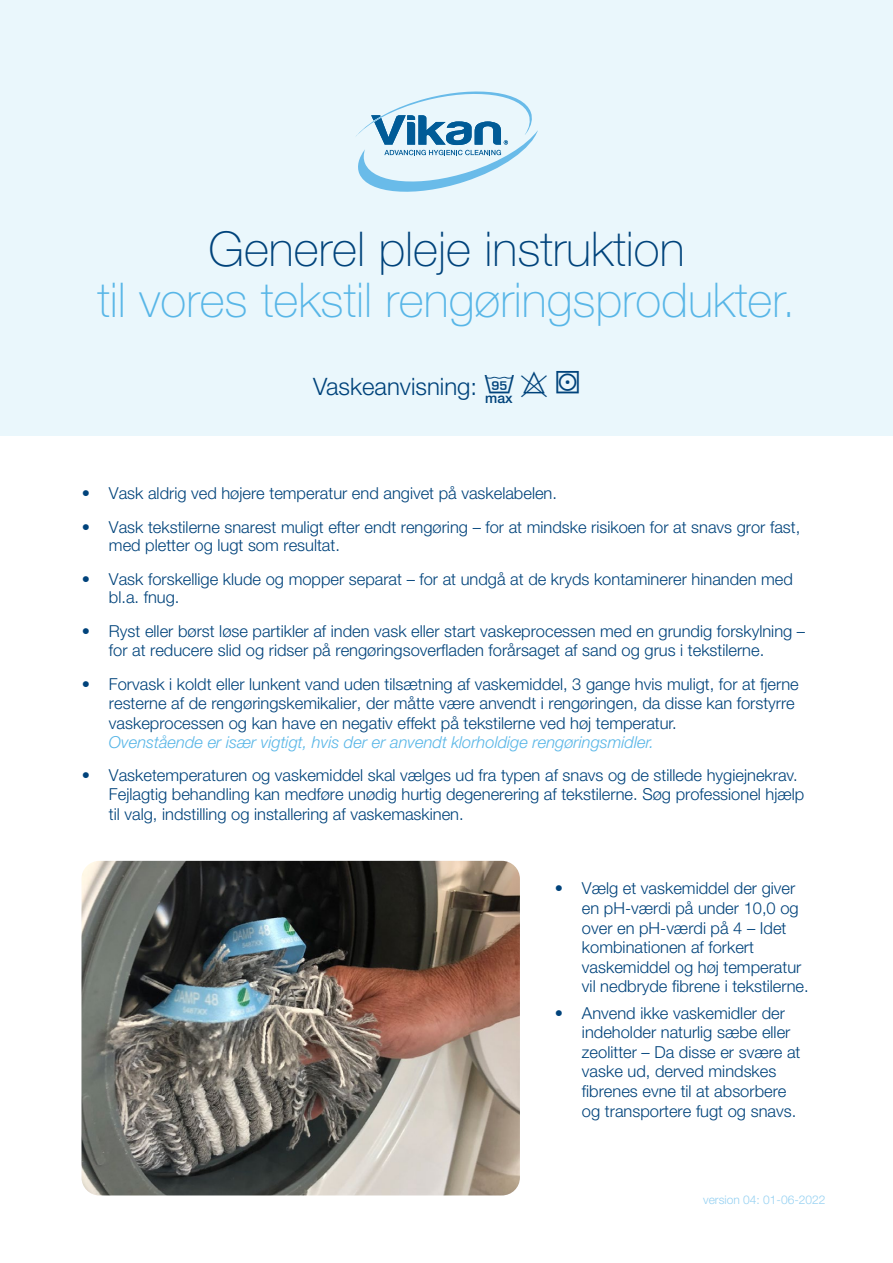
<style>
.page{position:relative;width:893px;height:1263px;background:#fff}
.page>*{position:absolute;margin:0;border:0;box-sizing:border-box;transform-origin:0 0}
.t1{font:100 48px "Helvetica Neue LT Std";color:#58b6e7}
.t2{font:100 48px "Helvetica Neue LT Std";color:#00437b}
.t3{font:300 24px "Helvetica Neue LT Std";color:#00437b}
.t4{font:300 16.5px/19.5px "Helvetica Neue LT Std";color:#00437b}
.t5{font:italic 300 16.5px "Helvetica Neue LT Std";color:#58b6e7}
.t6{font:300 12px "Helvetica Neue LT Std";color:#96d1f2}
</style>
<div class="page">
<div style="left:0;top:0;width:893px;height:435px;background:#eaf7fc"></div>
<svg style="left:356px;top:92px;width:182px;height:100px"></svg>
<img style="left:81px;top:861px;width:439px;height:334px">
<h1 class="t2" style="left:208px;top:222px;width:478px">Generel pleje instruktion</h1>
<h1 class="t1" style="left:97px;top:273px;width:700px">til vores tekstil rengøringsprodukter.</h1>
<h2 class="t3" style="left:313px;top:371px;width:236px">Vaskeanvisning: ●<sub>max</sub> ★</h2>
<p class="t4" style="left:82px;top:483px;width:477px">• Vask aldrig ved højere temperatur end angivet på vaskelabelen.</p>
<p class="t4" style="left:109px;top:517px;width:693px;line-height:18.6px;text-indent:-27px">• Vask tekstilerne snarest muligt efter endt rengøring – for at mindske risikoen for at snavs gror fast, med pletter og lugt som resultat.</p>
<p class="t4" style="left:109px;top:569px;width:686px;line-height:18.6px;text-indent:-27px">• Vask forskellige klude og mopper separat – for at undgå at de kryds kontaminerer hinanden med bl.a. fnug.</p>
<p class="t4" style="left:109px;top:620px;width:698px;text-indent:-27px">• Ryst eller børst løse partikler af inden vask eller start vaskeprocessen med en grundig forskylning – for at reducere slid og ridser på rengøringsoverfladen forårsaget af sand og grus i tekstilerne.</p>
<p class="t4" style="left:109px;top:674px;width:691px;text-indent:-27px">• Forvask i koldt eller lunkent vand uden tilsætning af vaskemiddel, 3 gange hvis muligt, for at fjerne resterne af de rengøringskemikalier, der måtte være anvendt i rengøringen, da disse kan forstyrre vaskeprocessen og kan have en negativ effekt på tekstilerne ved høj temperatur.</p>
<p class="t5" style="left:109px;top:732px;width:546px">Ovenstående er især vigtigt, hvis der er anvendt klorholdige rengøringsmidler.</p>
<p class="t4" style="left:109px;top:765px;width:697px;text-indent:-27px">• Vasketemperaturen og vaskemiddel skal vælges ud fra typen af snavs og de stillede hygiejnekrav.<br>Fejlagtig behandling kan medføre unødig hurtig degenerering af tekstilerne. Søg professionel hjælp til valg, indstilling og installering af vaskemaskinen.</p>
<p class="t4" style="left:582px;top:878px;width:228px;text-indent:-27px">• Vælg et vaskemiddel der giver en pH-værdi på under 10,0 og over en pH-værdi på 4 – Idet kombinationen af forkert vaskemiddel og høj temperatur vil nedbryde fibrene i tekstilerne.</p>
<p class="t4" style="left:582px;top:1003px;width:220px;text-indent:-27px">• Anvend ikke vaskemidler der indeholder naturlig sæbe eller zeolitter – Da disse er svære at vaske ud, derved mindskes fibrenes evne til at absorbere og transportere fugt og snavs.</p>
<p class="t6" style="left:703px;top:1192px;width:124px">version 04: 01-06-2022</p>
</div>
